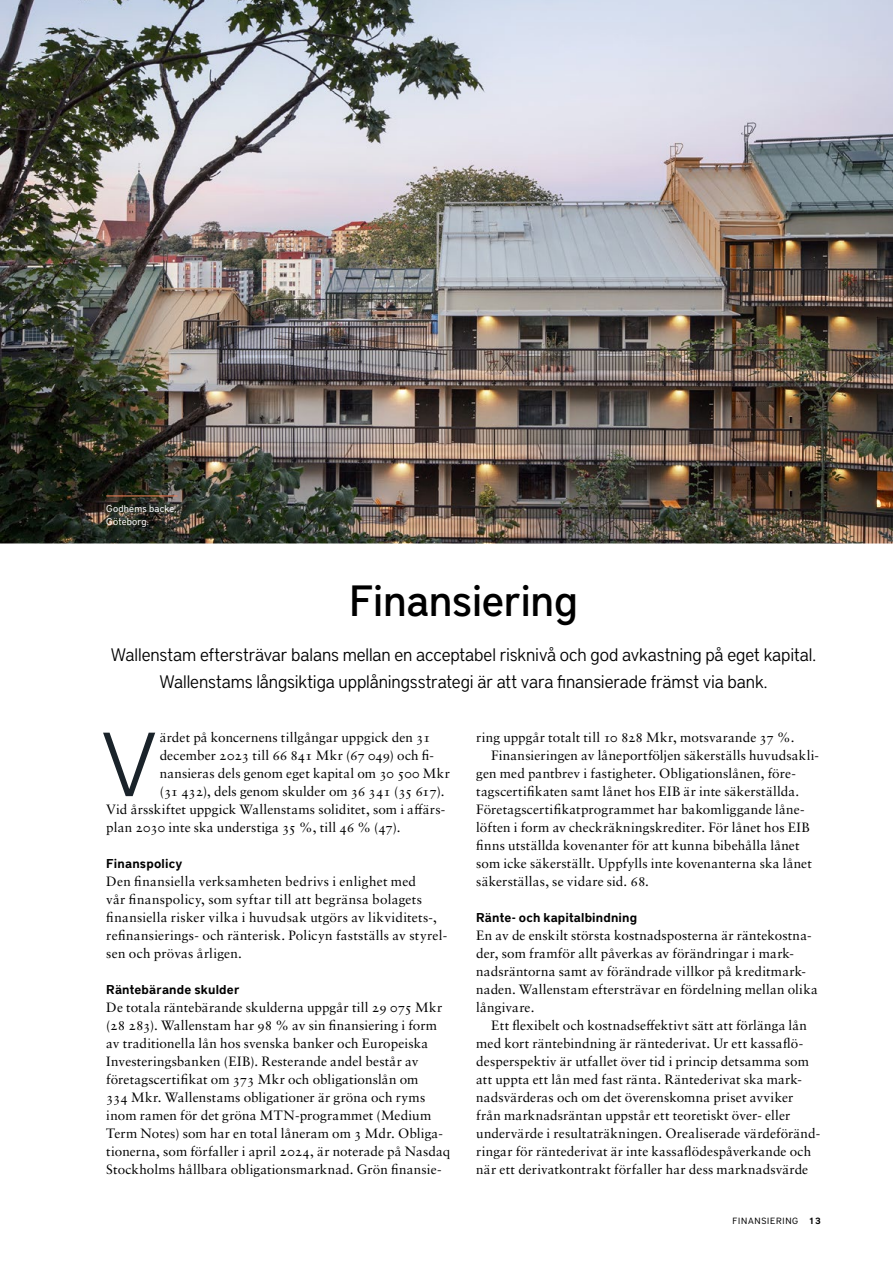
<style>
.page{position:relative;width:893px;height:1263px;background:#fff}
.page>*{position:absolute;margin:0;border:0;box-sizing:border-box;transform-origin:0 0}
.t1{font:300 90.3px "District Pro";color:#1a232a}
.t2{font:500 43.5px "District Pro";letter-spacing:-.015em;color:#000}
.t3{font:300 18px/27px "District Pro";letter-spacing:-.01em;color:#000;text-align:center}
.t4{font:13.5px/18px "Sabon LT Pro";letter-spacing:.01em;color:#000}
.t5{font:600 12.75px "District Pro";letter-spacing:.015em;color:#000}
.t6{font:9.75px/13.5px "District Pro";letter-spacing:.02em;color:#fff}
.t7{font:9px "District Pro";letter-spacing:.08em;color:#000}
.s1{font-weight:600}
</style>
<div class="page">
<img style="left:0;top:0;width:893px;height:543px">
<hr style="left:106px;top:495px;width:72px;height:1px;background:#f08159">
<p class="t6" style="left:106px;top:501px;width:72px">Godhems backe,<br>Göteborg.</p>
<h2 class="t2" style="left:349px;top:571px;width:230px">Finansiering</h2>
<h3 class="t3" style="left:111px;top:640px;width:707px">Wallenstam eftersträvar balans mellan en acceptabel risknivå och god avkastning på eget kapital.<br>Wallenstams långsiktiga upplåningsstrategi är att vara finansierade främst via bank.</h3>
<h1 class="t1" style="left:101px;top:700px;width:57px">V</h1>
<p class="t4" style="left:160px;top:728px;width:272px">ärdet på koncernens tillgångar uppgick den 31</p>
<p class="t4" style="left:160px;top:746px;width:276px">december 2023 till 66 841 Mkr (67 049) och fi-</p>
<p class="t4" style="left:160px;top:764px;width:292px">nansieras dels genom eget kapital om 30 500 Mkr</p>
<p class="t4" style="left:160px;top:782px;width:286px">(31 432), dels genom skulder om 36 341 (35 617).</p>
<p class="t4" style="left:106px;top:800px;width:341px">Vid årsskiftet uppgick Wallenstams soliditet, som i affärs-</p>
<p class="t4" style="left:106px;top:818px;width:296px">plan 2030 inte ska understiga 35 %, till 46 % (47).</p>
<p class="t5" style="left:106px;top:855px;width:78px">Finanspolicy</p>
<p class="t4" style="left:106px;top:872px;width:341px">Den finansiella verksamheten bedrivs i enlighet med<br>vår finanspolicy, som syftar till att begränsa bolagets finansiella risker vilka i huvudsak utgörs av likviditets-, refinansierings- och ränterisk. Policyn fastställs av styrel&shy;sen och prövas årligen.</p>
<p class="t5" style="left:106px;top:981px;width:135px">Räntebärande skulder</p>
<p class="t4" style="left:106px;top:998px;width:346px">De totala räntebärande skulderna uppgår till 29 075 Mkr (28 283). Wallenstam har 98 % av sin finansiering i form av traditionella lån hos svenska banker och Europeiska Investeringsbanken (EIB). Resterande andel består av företagscertifikat om 373 Mkr och obligationslån om<br>334 Mkr. Wallenstams obligationer är gröna och ryms inom ramen för det gröna MTN-programmet (Medium Term Notes) som har en total låneram om 3 Mdr. Obliga&shy;tionerna, som förfaller i april 2024, är noterade på Nasdaq Stockholms hållbara obligationsmarknad. Grön finansie-</p>
<p class="t4" style="left:476px;top:728px;width:320px">ring uppgår totalt till 10 828 Mkr, motsvarande 37 %.</p>
<p class="t4" style="left:491px;top:746px;width:329px">Finansieringen av låneportföljen säkerställs huvudsakli-</p>
<p class="t4" style="left:476px;top:764px;width:321px">gen med pantbrev i fastigheter. Obligationslånen, före-</p>
<p class="t4" style="left:476px;top:782px;width:324px">tagscertifikaten samt lånet hos EIB är inte säkerställda.</p>
<p class="t4" style="left:476px;top:800px;width:330px">Företagscertifikatprogrammet har bakomliggande låne-</p>
<p class="t4" style="left:476px;top:818px;width:335px">löften i form av checkräkningskrediter. För lånet hos EIB</p>
<p class="t4" style="left:476px;top:836px;width:325px">finns utställda kovenanter för att kunna bibehålla lånet</p>
<p class="t4" style="left:476px;top:854px;width:337px">som icke säkerställt. Uppfylls inte kovenanterna ska lånet</p>
<p class="t4" style="left:476px;top:872px;width:174px">säkerställas, se vidare sid. 68.</p>
<p class="t5" style="left:476px;top:909px;width:162px">Ränte- och kapitalbindning</p>
<p class="t4" style="left:476px;top:926px;width:343px">En av de enskilt största kostnadsposterna är räntekostna&shy;der, som framför allt påverkas av förändringar i mark&shy;nadsräntorna samt av förändrade villkor på kreditmark&shy;naden. Wallenstam eftersträvar en fördelning mellan olika långivare.</p>
<p class="t4" style="left:476px;top:1016px;width:345px;text-indent:15px">Ett flexibelt och kostnadseffektivt sätt att förlänga lån med kort räntebindning är räntederivat. Ur ett kassaflö&shy;desperspektiv är utfallet över tid i princip detsamma som att uppta ett lån med fast ränta. Räntederivat ska mark&shy;nadsvärderas och om det överenskomna priset avviker från marknadsräntan uppstår ett teoretiskt över- eller undervärde i resultaträkningen. Orealiserade värdeföränd&shy;ringar för räntederivat är inte kassaflödespåverkande och när ett derivatkontrakt förfaller har dess marknadsvärde</p>
<p class="t7" style="left:733px;top:1214px;width:90px">FINANSIERING <span class="s1">13</span></p>
</div>
